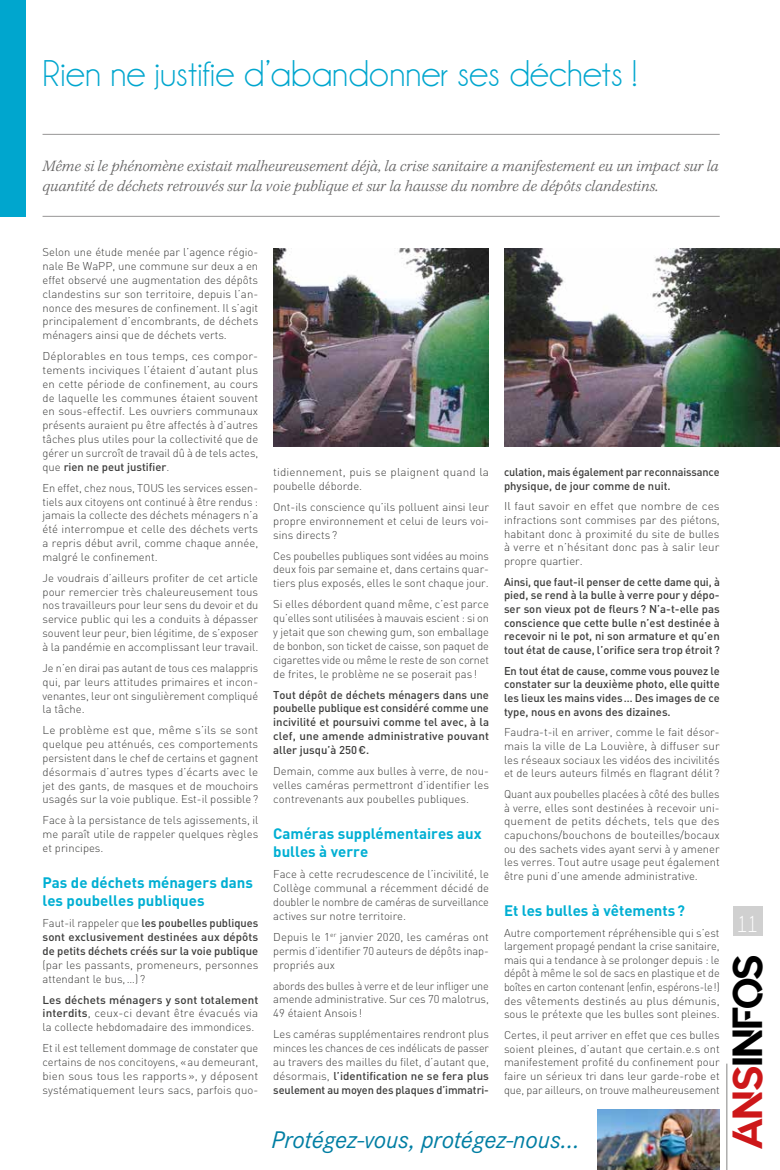
<style>
.page{position:relative;width:780px;height:1170px;background:#fff}
.page>*{position:absolute;margin:0;border:0;box-sizing:border-box;transform-origin:0 0}
.t1{font:41.88px "Quantify";color:#000}
.t2{font:37.5px "Champagne&Limousines";color:#00a6ce}
.t3{font:italic 25px "Corporate S";color:#007ea3}
.t4{font:23.75px "Champagne&Limousines";color:#fff;scale:.95 1}
.t5{font:italic 300 16.25px/19.5px "Kepler Std";color:#646363}
.t6{font:700 15px/18.4px "DIN";color:#00afd3}
.t7{font:300 11.25px/13.9px "DIN";color:#3c3c3b;text-align:justify}
.t8{font:300 11.25px/13.9px "DIN";color:#3c3c3b;text-align:justify;scale:1.04 1}
.t9{font:500 11.25px/13.6px "DIN";color:#3c3c3b;text-align:justify}
.t10{font:300 11.25px/13.9px "DIN";color:#3c3c3b;text-align:justify;scale:.96 1}
.s1{font-weight:500}
.s2{font-weight:300}
.s3{color:#cd1719}
</style>
<div class="page">
<hr style="left:726px;top:1063px;width:1px;height:106px;background:#9d9d9c">
<div style="left:732px;top:905px;width:30px;height:30px;background:#d0d0d0"></div>
<div style="left:0;top:0;width:25px;height:217px;background:#00a6ce"></div>
<img style="left:597px;top:1109px;width:122px;height:60px">
<hr style="left:43px;top:134px;width:676px;height:1px;background:#7c7b7b">
<hr style="left:43px;top:216px;width:676px;height:1px;background:#7c7b7b">
<img style="left:504px;top:248px;width:276px;height:198px">
<img style="left:273px;top:248px;width:216px;height:198px">
<h2 class="t2" style="left:43px;top:55px;width:596px">Rien ne justifie d’abandonner ses déchets !</h2>
<h3 class="t5" style="left:43px;top:157px;width:677px">Même si le phénomène existait malheureusement déjà, la crise sanitaire a manifestement eu un impact sur la quantité de déchets retrouvés sur la voie publique et sur la hausse du nombre de dépôts clandestins.</h3>
<p class="t7" style="left:43px;top:245px;width:217px">Selon une étude menée par l’agence régio&shy;nale Be WaPP, une commune sur deux a en effet observé une augmentation des dépôts clandestins sur son territoire, depuis l’an&shy;nonce des mesures de confinement. Il s’agit principalement d’encombrants, de déchets ménagers ainsi que de déchets verts.</p>
<p class="t8" style="left:43px;top:349px;width:209px">Déplorables en tous temps, ces compor&shy;tements inciviques l’étaient d’autant plus en cette période de confinement, au cours de laquelle les communes étaient souvent en sous-effectif. Les ouvriers communaux présents auraient pu être affectés à d’autres tâches plus utiles pour la collectivité que de gérer un surcroît de travail dû à de tels actes, que <span class="s1">rien ne peut justifier</span>.</p>
<p class="t7" style="left:43px;top:480px;width:217px">En effet, chez nous, TOUS les services essen&shy;tiels aux citoyens ont continué à être rendus : jamais la collecte des déchets ménagers n’a été interrompue et celle des déchets verts a repris début avril, comme chaque année, malgré le confinement.</p>
<p class="t7" style="left:43px;top:570px;width:217px">Je voudrais d’ailleurs profiter de cet article pour remercier très chaleureusement tous nos travailleurs pour leur sens du devoir et du service public qui les a conduits à dépasser souvent leur peur, bien légitime, de s’exposer à la pandémie en accomplissant leur travail.</p>
<p class="t7" style="left:43px;top:660px;width:217px">Je n’en dirai pas autant de tous ces malappris qui, par leurs attitudes primaires et incon&shy;venantes, leur ont singulièrement compliqué la tâche.</p>
<p class="t8" style="left:43px;top:723px;width:209px">Le problème est que, même s’ils se sont quelque peu atténués, ces comportements persistent dans le chef de certains et gagnent désormais d’autres types d’écarts avec le jet des gants, de masques et de mouchoirs usagés sur la voie publique. Est-il possible?</p>
<p class="t7" style="left:43px;top:813px;width:217px">Face à la persistance de tels agissements, il me paraît utile de rappeler quelques règles et principes.</p>
<h3 class="t6" style="left:43px;top:872px;width:212px">Pas de déchets ménagers dans les poubelles publiques</h3>
<p class="t9" style="left:43px;top:915px;width:217px"><span class="s2">Faut-il rappeler que</span> les poubelles publiques sont exclusivement destinées aux dépôts de petits déchets créés sur la voie publique</p>
<p class="t7" style="left:43px;top:957px;width:217px">(par les passants, promeneurs, personnes attendant le bus,…) ?</p>
<p class="t8" style="left:43px;top:992px;width:209px"><span class="s1">Les déchets ménagers y sont totalement interdits</span>, ceux-ci devant être évacués via la collecte hebdomadaire des immondices.</p>
<p class="t7" style="left:43px;top:1040px;width:217px">Et il est tellement dommage de constater que certains de nos concitoyens, «au demeurant, bien sous tous les rapports », y déposent systématiquement leurs sacs, parfois quo-</p>
<p class="t8" style="left:273px;top:465px;width:209px">tidiennement, puis se plaignent quand la poubelle déborde.</p>
<p class="t7" style="left:273px;top:499px;width:217px">Ont-ils conscience qu’ils polluent ainsi leur propre environnement et celui de leurs voi&shy;sins directs ?</p>
<p class="t7" style="left:273px;top:548px;width:217px">Ces poubelles publiques sont vidées au moins deux fois par semaine et, dans certains quar&shy;tiers plus exposés, elles le sont chaque jour.</p>
<p class="t7" style="left:273px;top:597px;width:217px">Si elles débordent quand même, c’est parce qu’elles sont utilisées à mauvais escient : si on y jetait que son chewing gum, son emballage de bonbon, son ticket de caisse, son paquet de cigarettes vide ou même le reste de son cornet de frites, le problème ne se poserait pas !</p>
<p class="t9" style="left:273px;top:687px;width:217px">Tout dépôt de déchets ménagers dans une poubelle publique est considéré comme une incivilité et poursuivi comme tel avec, à la clef, une amende administrative pouvant aller jusqu’à 250€.</p>
<p class="t7" style="left:273px;top:763px;width:217px">Demain, comme aux bulles à verre, de nou&shy;velles caméras permettront d’identifier les contrevenants aux poubelles publiques.</p>
<h3 class="t6" style="left:273px;top:823px;width:210px">Caméras supplémentaires aux bulles à verre</h3>
<p class="t7" style="left:273px;top:867px;width:217px">Face à cette recrudescence de l’incivilité, le Collège communal a récemment décidé de doubler le nombre de caméras de surveillance actives sur notre territoire.</p>
<p class="t7" style="left:273px;top:929px;width:217px">Depuis le 1<sup>er</sup> janvier 2020, les caméras ont permis d’identifier 70 auteurs de dépôts inap&shy;propriés aux</p>
<p class="t10" style="left:273px;top:978px;width:226px">abords des bulles à verre et de leur infliger une amende administrative. Sur ces 70 malotrus, 49 étaient Ansois !</p>
<p class="t7" style="left:273px;top:1027px;width:217px">Les caméras supplémentaires rendront plus minces les chances de ces indélicats de passer au travers des mailles du filet, d’autant que, désormais, <span class="s1">l’identification ne se fera plus seulement au moyen des plaques d’immatri-</span></p>
<p class="t9" style="left:504px;top:464px;width:217px">culation, mais également par reconnaissance physique, de jour comme de nuit.</p>
<p class="t8" style="left:504px;top:499px;width:209px">Il faut savoir en effet que nombre de ces infractions sont commises par des piétons, habitant donc à proximité du site de bulles à verre et n’hésitant donc pas à salir leur propre quartier.</p>
<p class="t9" style="left:504px;top:574px;width:217px">Ainsi, que faut-il penser de cette dame qui, à pied, se rend à la bulle à verre pour y dépo&shy;ser son vieux pot de fleurs? N’a-t-elle pas conscience que cette bulle n’est destinée à recevoir ni le pot, ni son armature et qu’en tout état de cause, l’orifice sera trop étroit?</p>
<p class="t9" style="left:504px;top:663px;width:217px">En tout état de cause, comme vous pouvez le constater sur la deuxième photo, elle quitte les lieux les mains vides… Des images de ce type, nous en avons des dizaines.</p>
<p class="t7" style="left:504px;top:725px;width:217px">Faudra-t-il en arriver, comme le fait désor&shy;mais la ville de La Louvière, à diffuser sur les réseaux sociaux les vidéos des incivilités et de leurs auteurs filmés en flagrant délit ?</p>
<p class="t7" style="left:504px;top:787px;width:217px">Quant aux poubelles placées à côté des bulles à verre, elles sont destinées à recevoir uni&shy;quement de petits déchets, tels que des capuchons/bouchons de bouteilles/bocaux ou des sachets vides ayant servi à y amener les verres. Tout autre usage peut également être puni d’une amende administrative.</p>
<h3 class="t6" style="left:504px;top:900px;width:182px">Et les bulles à vêtements?</h3>
<p class="t7" style="left:504px;top:925px;width:217px">Autre comportement répréhensible qui s’est largement propagé pendant la crise sanitaire, mais qui a tendance à se prolonger depuis : le dépôt à même le sol de sacs en plastique et de boîtes en carton contenant (enfin, espérons-le!) des vêtements destinés au plus démunis, sous le prétexte que les bulles sont pleines.</p>
<p class="t7" style="left:504px;top:1028px;width:217px">Certes, il peut arriver en effet que ces bulles soient pleines, d’autant que certain.e.s ont manifestement profité du confinement pour faire un sérieux tri dans leur garde-robe et que, par ailleurs, on trouve malheureusement</p>
<h3 class="t3" style="left:271px;top:1125px;width:309px">Protégez-vous, protégez-nous...</h3>
<h3 class="t4" style="left:736px;top:911px;width:25px">11</h3>
<h1 class="t1" style="left:724px;top:1149px;width:197px;rotate:-90deg"><span class="s3">ANS</span>INFOS</h1>
</div>
